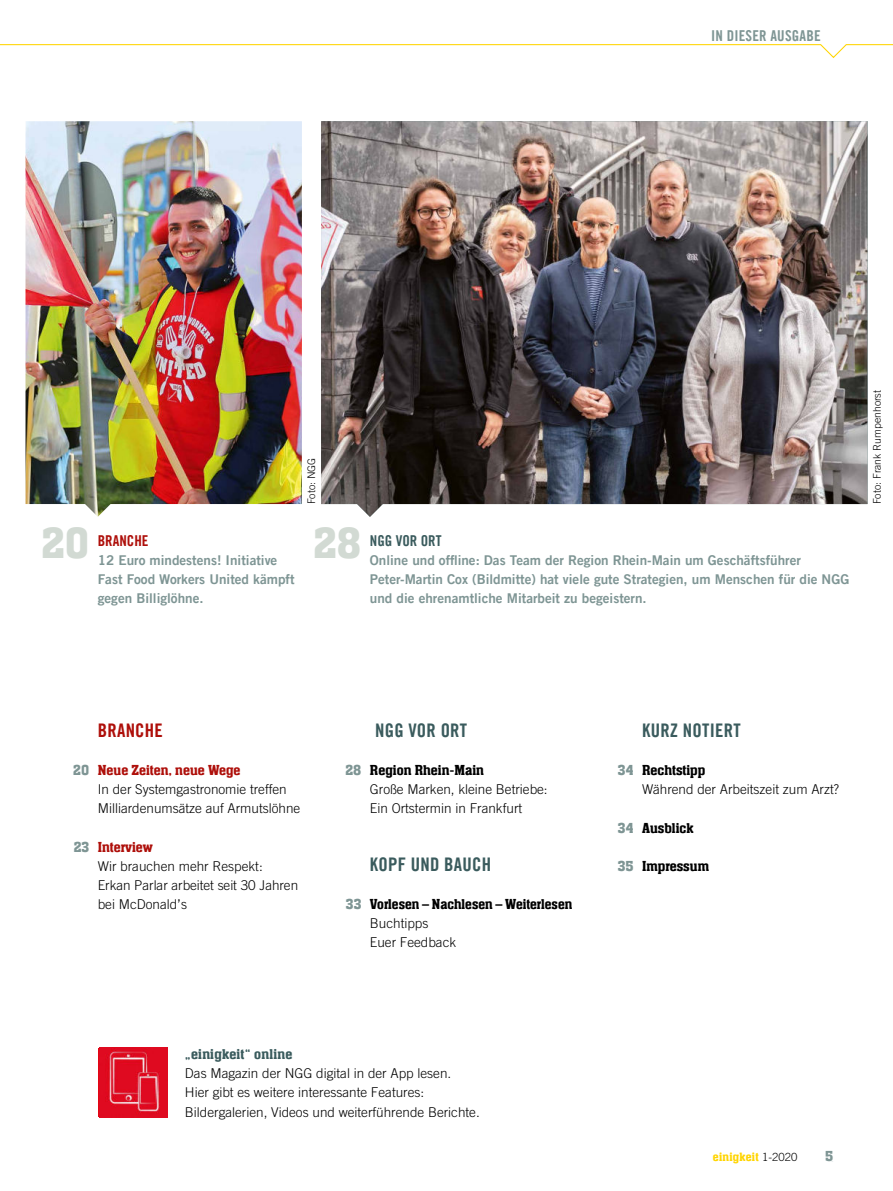
<style>
.page{position:relative;width:893px;height:1191px;background:#fff}
.page>*{position:absolute;margin:0;border:0;box-sizing:border-box;transform-origin:0 0}
.t1{font:500 45px "Aachen Pro";color:#d2dad3}
.t2{font:18.75px "Trade Gothic LT Com Bd Cn 20";letter-spacing:.015em;color:#3a5b5d}
.t3{font:18.75px "Trade Gothic LT Com Bd Cn 20";letter-spacing:.015em;color:#ae0f0a}
.t4{font:500 15px "Aachen Pro";color:#000}
.t5{font:500 15px "Aachen Pro";color:#ae0f0a}
.t6{font:500 15px "Aachen Pro";letter-spacing:.015em;color:#3a5b5d}
.t7{font:15px "Trade Gothic LT Com Bd Cn 20";letter-spacing:.01em;color:#7e9594}
.t8{font:15px "Trade Gothic LT Com Bd Cn 20";color:#3a5b5d}
.t9{font:15px "Trade Gothic LT Com Bd Cn 20";color:#ae0f0a}
.t10{font:15px "Myriad Pro";color:#7e9594}
.t11{font:500 15px "Aachen Pro";color:#7e9594}
.t12{font:300 13.5px/19.2px "Trade Gothic LT Com";color:#000}
.t13{font:13.5px/19.2px "Trade Gothic LT Com Bd 2";color:#7e9594}
.t14{font:500 12.75px "Aachen Pro";letter-spacing:.02em;color:#ffd500}
.t15{font:12.75px "Myriad Pro";letter-spacing:.02em;color:#ffd500}
.t16{font:300 10.5px "Trade Gothic LT Com";color:#000}
.s1{color:#7e9594}
.s2{font-weight:400}
.s3{font-family:"Trade Gothic LT Com";font-weight:300;font-size:11.25px;color:#000}
.s4{font-size:11.25px;color:#000}
</style>
<div class="page">
<svg style="left:0;top:44px;width:893px;height:14px"></svg>
<img style="left:99px;top:1047px;width:68px;height:70px">
<img style="left:26px;top:121px;width:276px;height:396px">
<img style="left:321px;top:121px;width:546px;height:396px">
<p class="t7" style="left:711px;top:28px;width:111px">IN DIESER AUSGABE</p>
<h1 class="t1" style="left:41px;top:523px;width:49px">20</h1>
<p class="t9" style="left:98px;top:531px;width:52px">BRANCHE</p>
<p class="t13" style="left:98px;top:551px;width:198px">12 Euro mindestens! Initiative<br>Fast Food Workers United kämpft gegen Billiglöhne.</p>
<p class="t16" style="left:307px;top:504px;width:48px;rotate:-90deg">Foto: NGG</p>
<h1 class="t1" style="left:313px;top:523px;width:49px">28</h1>
<p class="t8" style="left:370px;top:531px;width:73px">NGG VOR ORT</p>
<p class="t13" style="left:370px;top:550px;width:481px">Online und offline: Das Team der Region Rhein-Main um Geschäftsführer<br>Peter-Martin Cox (Bildmitte) hat viele gute Strategien, um Menschen für die NGG und die ehrenamtliche Mitarbeit zu begeistern.</p>
<p class="t16" style="left:871px;top:504px;width:116px;rotate:-90deg">Foto: Frank Rumpenhorst</p>
<h2 class="t3" style="left:98px;top:719px;width:67px">BRANCHE</h2>
<p class="t5" style="left:73px;top:763px;width:169px"><span class="s1">20</span> Neue Zeiten, neue Wege</p>
<p class="t12" style="left:98px;top:781px;width:204px">In der Systemgastronomie treffen<br>Milliardenumsätze auf Armutslöhne</p>
<p class="t5" style="left:74px;top:840px;width:81px"><span class="s1">23</span> Interview</p>
<p class="t12" style="left:98px;top:856px;width:202px">Wir brauchen mehr Respekt:<br>Erkan Parlar arbeitet seit 30 Jahren bei McDonald<span class="s2">’</span>s</p>
<h2 class="t2" style="left:375px;top:719px;width:94px">NGG VOR ORT</h2>
<p class="t4" style="left:345px;top:763px;width:140px"><span class="s1">28</span> Region Rhein-Main</p>
<p class="t12" style="left:370px;top:779px;width:179px">Große Marken, kleine Betriebe:<br>Ein Ortstermin in Frankfurt</p>
<h2 class="t2" style="left:370px;top:853px;width:123px">KOPF UND BAUCH</h2>
<p class="t4" style="left:346px;top:897px;width:228px"><span class="s1">33</span> Vorlesen – Nachlesen – Weiterlesen</p>
<p class="t12" style="left:370px;top:915px;width:88px">Buchtipps<br>Euer Feedback</p>
<p class="t6" style="left:185px;top:1047px;width:109px">„einigkeit“ online</p>
<p class="t12" style="left:185px;top:1065px;width:296px">Das Magazin der NGG digital in der App lesen.<br>Hier gibt es weitere interessante Features:<br>Bildergalerien, Videos und weiterführende Berichte.</p>
<h2 class="t2" style="left:642px;top:719px;width:100px">KURZ NOTIERT</h2>
<p class="t4" style="left:618px;top:763px;width:89px"><span class="s1">34</span> Rechtstipp</p>
<p class="t12" style="left:642px;top:781px;width:199px">Während der Arbeitszeit zum Arzt?</p>
<p class="t4" style="left:618px;top:821px;width:77px"><span class="s1">34</span> Ausblick</p>
<p class="t4" style="left:618px;top:859px;width:93px"><span class="s1">35</span> Impressum</p>
<p class="t14" style="left:713px;top:1151px;width:86px">einigkeit <span class="s3">1-2020</span></p>
<p class="t11" style="left:825px;top:1149px;width:10px">5</p>
<p class="t15" style="left:721px;top:1152px;width:78px">inigkeit <span class="s4">2-2019</span></p>
<p class="t10" style="left:830px;top:1150px;width:9px">5</p>
</div>
